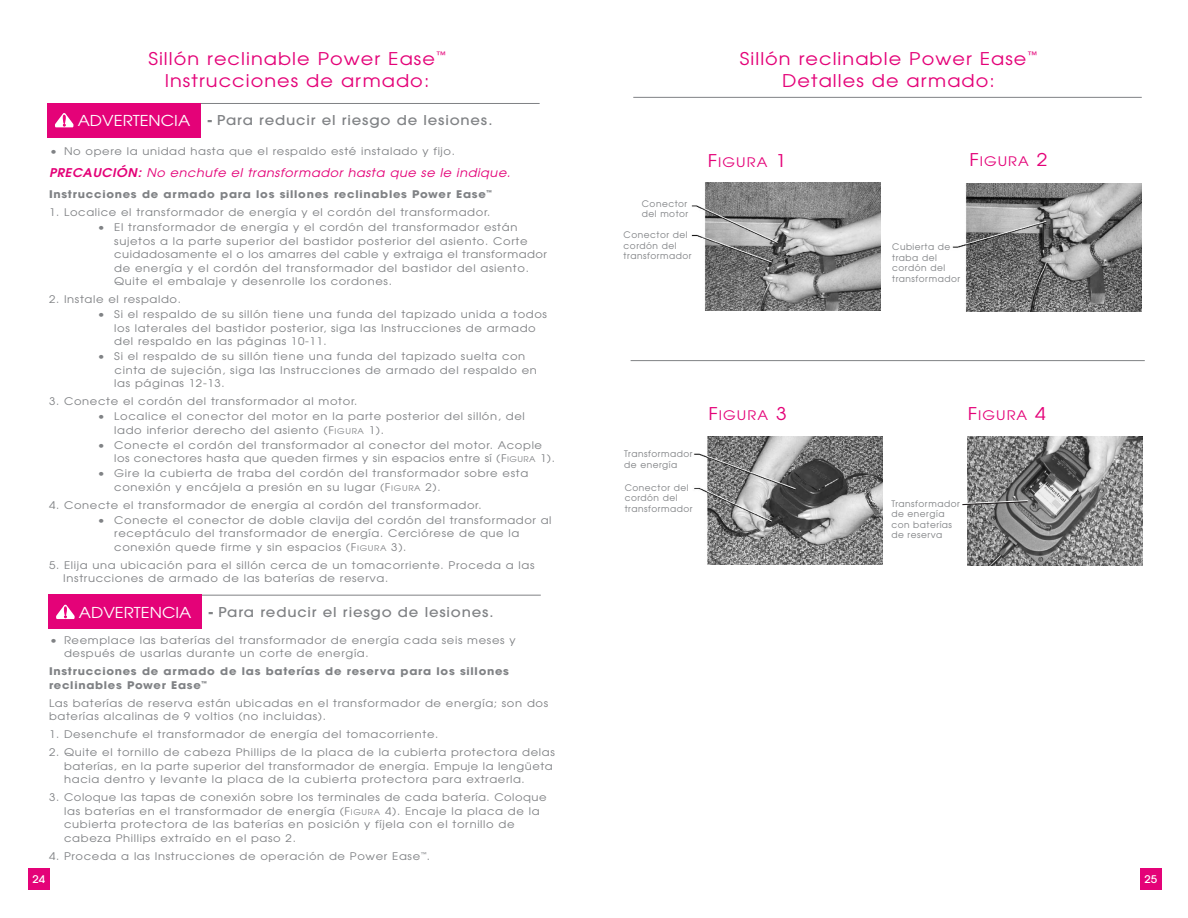
<style>
.page{position:relative;width:1188px;height:918px;background:#fff}
.page>*{position:absolute;margin:0;border:0;box-sizing:border-box;transform-origin:0 0}
.t1{font:17.55px/22.5px "Avant Garde";letter-spacing:.055em;color:#e40278;text-align:center;scale:1.1 1}
.t2{font:15px "Avant Garde";color:#fff;scale:1.1 1}
.t3{font:500 13.5px "Avant Garde";letter-spacing:.055em;color:#808285;scale:1.1 1}
.t4{font:13.2px "Avant Garde";letter-spacing:.075em;color:#e40278;scale:1.1 1}
.t5{font:italic 12px "Avant Garde";letter-spacing:.045em;color:#e40278;scale:1.07 1}
.t6{font:10.5px/13.5px "Avant Garde";letter-spacing:.055em;color:#808285;scale:1.1 1}
.t7{font:700 10.5px/13.5px "Avant Garde";letter-spacing:.06em;color:#808285;scale:1.1 1}
.t8{font:500 10.5px "Avant Garde";color:#fff;scale:1.1 1}
.t9{font:9px/10.5px "Avant Garde";letter-spacing:.055em;color:#808285}
.s1{font-weight:700}
.s2{font-weight:600}
.s3{font-size:7.8px}
.s4{font-size:17.55px}
</style>
<div class="page">
<div style="left:1140px;top:868px;width:22px;height:22px;background:#e40278"></div>
<div style="left:28px;top:868px;width:22px;height:22px;background:#e40278"></div>
<hr style="left:631px;top:360px;width:514px;height:1px;background:#808285">
<hr style="left:633px;top:97px;width:509px;height:1px;background:#808285">
<img style="left:691px;top:183px;width:190px;height:127px">
<img style="left:952px;top:183px;width:190px;height:128px">
<img style="left:694px;top:436px;width:189px;height:128px">
<img style="left:967px;top:437px;width:175px;height:128px">
<svg style="left:962px;top:500px;width:67px;height:6px"></svg>
<hr style="left:160px;top:103px;width:380px;height:1px;background:#808285">
<div style="left:47px;top:103px;width:154px;height:34px;background:#e40278"></div>
<svg style="left:55px;top:113px;width:19px;height:14px"></svg>
<hr style="left:161px;top:595px;width:380px;height:1px;background:#808285">
<div style="left:48px;top:595px;width:154px;height:34px;background:#e40278"></div>
<svg style="left:56px;top:605px;width:19px;height:14px"></svg>
<h1 class="t1" style="left:148px;top:49px;width:272px">Sillón reclinable Power Ease<sup>™<br></sup>Instrucciones de armado:</h1>
<p class="t3" style="left:208px;top:115px;width:260px"><span class="s1">-</span> Para reducir el riesgo de lesiones.</p>
<p class="t6" style="left:50px;top:145px;width:370px">• No opere la unidad hasta que el respaldo esté instalado y fijo.</p>
<p class="t5" style="left:49px;top:168px;width:433px"><span class="s2">PRECAUCIÓN:</span> No enchufe el transformador hasta que se le indique.</p>
<p class="t7" style="left:49px;top:189px;width:405px">Instrucciones de armado para los sillones reclinables Power Ease<sup>™</sup></p>
<p class="t6" style="left:49px;top:207px;width:403px">1. Localice el transformador de energía y el cordón del transformador.</p>
<p class="t6" style="left:114px;top:222px;width:395px;text-indent:-16px">• El transformador de energía y el cordón del transformador están sujetos a la parte superior del bastidor posterior del asiento. Corte cuidadosamente el o los amarres del cable y extraiga el transformador de energía y el cordón del transformador del bastidor del asiento.<br>Quite el embalaje y desenrolle los cordones.</p>
<p class="t6" style="left:49px;top:294px;width:121px">2. Instale el respaldo.</p>
<p class="t6" style="left:114px;top:309px;width:395px;text-indent:-16px">• Si el respaldo de su sillón tiene una funda del tapizado unida a todos los laterales del bastidor posterior, siga las Instrucciones de armado del respaldo en las páginas 10-11.</p>
<p class="t6" style="left:114px;top:351px;width:386px;text-indent:-16px">• Si el respaldo de su sillón tiene una funda del tapizado suelta con cinta de sujeción, siga las Instrucciones de armado del respaldo en las páginas 12-13.</p>
<p class="t6" style="left:49px;top:396px;width:282px">3. Conecte el cordón del transformador al motor.</p>
<p class="t6" style="left:114px;top:411px;width:375px;text-indent:-16px">• Localice el conector del motor en la parte posterior del sillón, del lado inferior derecho del asiento (F<span class="s3">IGURA</span> 1).</p>
<p class="t6" style="left:114px;top:439px;width:402px;text-indent:-16px">• Conecte el cordón del transformador al conector del motor. Acople los conectores hasta que queden firmes y sin espacios entre sí (F<span class="s3">IGURA</span> 1).</p>
<p class="t6" style="left:114px;top:468px;width:378px;text-indent:-16px">• Gire la cubierta de traba del cordón del transformador sobre esta conexión y encájela a presión en su lugar (F<span class="s3">IGURA</span> 2).</p>
<p class="t6" style="left:49px;top:499px;width:395px">4. Conecte el transformador de energía al cordón del transformador.</p>
<p class="t6" style="left:114px;top:514px;width:399px;text-indent:-16px">• Conecte el conector de doble clavija del cordón del transformador al receptáculo del transformador de energía. Cerciórese de que la conexión quede firme y sin espacios (F<span class="s3">IGURA</span> 3).</p>
<p class="t6" style="left:63px;top:559px;width:430px;text-indent:-14px">5. Elija una ubicación para el sillón cerca de un tomacorriente. Proceda a las<br>Instrucciones de armado de las baterías de reserva.</p>
<p class="t3" style="left:209px;top:607px;width:260px"><span class="s1">-</span> Para reducir el riesgo de lesiones.</p>
<p class="t6" style="left:64px;top:634px;width:412px;text-indent:-14px">• Reemplace las baterías del transformador de energía cada seis meses y después de usarlas durante un corte de energía.</p>
<p class="t7" style="left:49px;top:666px;width:420px">Instrucciones de armado de las baterías de reserva para los sillones reclinables Power Ease<sup>™</sup></p>
<p class="t6" style="left:49px;top:697px;width:455px">Las baterías de reserva están ubicadas en el transformador de energía; son dos baterías alcalinas de 9 voltios (no incluidas).</p>
<p class="t6" style="left:49px;top:729px;width:355px">1. Desenchufe el transformador de energía del tomacorriente.</p>
<p class="t6" style="left:64px;top:747px;width:448px;text-indent:-15px">2. Quite el tornillo de cabeza Phillips de la placa de la cubierta protectora delas baterías, en la parte superior del transformador de energía. Empuje la lengüeta hacia dentro y levante la placa de la cubierta protectora para extraerla.</p>
<p class="t6" style="left:64px;top:792px;width:440px;text-indent:-15px">3. Coloque las tapas de conexión sobre los terminales de cada batería. Coloque las baterías en el transformador de energía (F<span class="s3">IGURA</span> 4). Encaje la placa de la cubierta protectora de las baterías en posición y fíjela con el tornillo de cabeza Phillips extraído en el paso 2.</p>
<p class="t6" style="left:49px;top:850px;width:348px">4. Proceda a las Instrucciones de operación de Power Ease<sup>™</sup>.</p>
<h2 class="t2" style="left:78px;top:115px;width:104px">ADVERTENCIA</h2>
<h2 class="t2" style="left:79px;top:606px;width:104px">ADVERTENCIA</h2>
<h1 class="t1" style="left:740px;top:49px;width:272px">Sillón reclinable Power Ease<sup>™<br></sup>Detalles de armado:</h1>
<p class="t9" style="left:642px;top:199px;width:48px">Conector del motor</p>
<p class="t9" style="left:624px;top:230px;width:69px">Conector del cordón del transformador</p>
<p class="t4" style="left:708px;top:157px;width:73px"><span class="s4">F</span>IGURA <span class="s4">1</span></p>
<p class="t4" style="left:969px;top:156px;width:73px"><span class="s4">F</span>IGURA <span class="s4">2</span></p>
<p class="t9" style="left:892px;top:243px;width:69px">Cubierta de traba del cordón del transformador</p>
<p class="t9" style="left:624px;top:450px;width:70px">Transformador de energía</p>
<p class="t9" style="left:625px;top:483px;width:69px">Conector del cordón del transformador</p>
<p class="t4" style="left:709px;top:411px;width:73px"><span class="s4">F</span>IGURA <span class="s4">3</span></p>
<p class="t4" style="left:968px;top:410px;width:73px"><span class="s4">F</span>IGURA <span class="s4">4</span></p>
<p class="t9" style="left:891px;top:499px;width:70px">Transformador de energía con baterías de reserva</p>
<p class="t8" style="left:32px;top:875px;width:13px">24</p>
<p class="t8" style="left:1145px;top:875px;width:13px">25</p>
</div>
